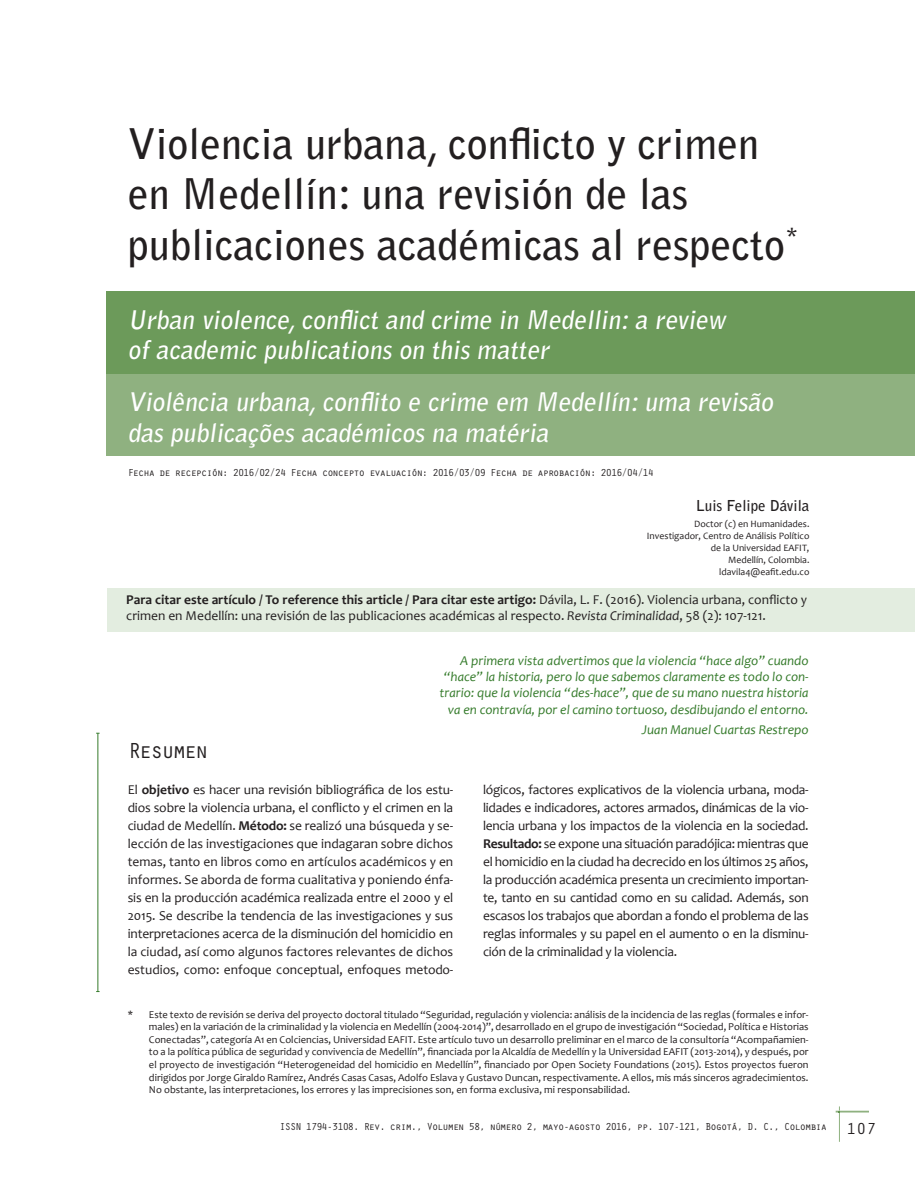
<style>
.page{position:relative;width:915px;height:1191px;background:#fff}
.page>*{position:absolute;margin:0;border:0;box-sizing:border-box;transform-origin:0 0}
.t1{font:700 42px/50.4px "Bell Gothic Std";color:#231f20}
.t2{font:700 25.5px/30.6px "Bell Gothic Std";color:#fff}
.t3{font:22.5px "Orator Std";letter-spacing:-.1em;color:#231f20}
.t4{font:700 15px "Bell Gothic Std";color:#231f20}
.t5{font:13.5px/18px "Candara";color:#231f20;text-align:justify}
.t6{font:italic 13.5px/16.2px "Candara";color:#357b2b;text-align:right}
.t7{font:10.5px/12.6px "Candara";color:#231f20;text-align:justify}
.t8{font:10.5px "Orator Std";letter-spacing:-.1em;color:#231f20}
.t9{font:9.75px/12px "Candara";color:#231f20;text-align:right}
.s1{font-weight:700}
.s2{font-style:italic}
.s3{font-size:16.5px}
</style>
<div class="page">
<hr style="left:839px;top:1110px;width:29px;height:2px;background:#8fb180">
<svg style="left:835px;top:1110px;width:4px;height:3px"></svg>
<div style="left:106px;top:291px;width:808px;height:83px;background:#6c9a5a"></div>
<div style="left:106px;top:374px;width:808px;height:82px;background:#8fb180"></div>
<div style="left:108px;top:588px;width:806px;height:44px;background:#e3ede0"></div>
<hr style="left:97px;top:733px;width:1px;height:258px;background:#357b2b">
<h1 class="t1" style="left:128px;top:119px;width:672px">Violencia urbana, conflicto y crimen en Medellín: una revisión de las publicaciones académicas al respecto<sup>*</sup></h1>
<h2 class="t2" style="left:128px;top:304px;width:604px">Urban violence, conflict and crime in Medellin: a review of academic publications on this matter</h2>
<h2 class="t2" style="left:128px;top:387px;width:651px">Violência urbana, conflito e crime em Medellín: uma revisão das publicações académicos na matéria</h2>
<p class="t8" style="left:128px;top:465px;width:528px">Fecha de recepción: 2016/02/24 Fecha concepto evaluación: 2016/03/09 Fecha de aprobación: 2016/04/14</p>
<p class="t4" style="left:695px;top:496px;width:115px">Luis Felipe Dávila</p>
<p class="t9" style="left:646px;top:518px;width:164px">Doctor (c) en Humanidades.<br>Investigador, Centro de Análisis Político de la Universidad EAFIT,<br>Medellín, Colombia. ldavila4@eafit.edu.co</p>
<p class="t5" style="left:126px;top:591px;width:682px;line-height:16.2px"><span class="s1">Para citar este artículo / To reference this article / Para citar este artigo:</span> Dávila, L. F. (2016). Violencia urbana, conflicto y crimen en Medellín: una revisión de las publicaciones académicas al respecto. <span class="s2">Revista Criminalidad</span>, 58 (2): 107-121.</p>
<p class="t6" style="left:439px;top:652px;width:370px">A primera vista advertimos que la violencia “hace algo” cuando “hace” la historia, pero lo que sabemos claramente es todo lo con&shy;trario: que la violencia “des-hace”, que de su mano nuestra historia va en contravía, por el camino tortuoso, desdibujando el entorno.</p>
<p class="t6" style="left:641px;top:721px;width:168px">Juan Manuel Cuartas Restrepo</p>
<h3 class="t3" style="left:128px;top:734px;width:82px">Resumen</h3>
<p class="t5" style="left:128px;top:780px;width:327px">El <span class="s1">objetivo</span> es hacer una revisión bibliográfica de los estu&shy;dios sobre la violencia urbana, el conflicto y el crimen en la ciudad de Medellín. <span class="s1">Método:</span> se realizó una búsqueda y se&shy;lección de las investigaciones que indagaran sobre dichos temas, tanto en libros como en artículos académicos y en informes. Se aborda de forma cualitativa y poniendo énfa&shy;sis en la producción académica realizada entre el 2000 y el 2015. Se describe la tendencia de las investigaciones y sus interpretaciones acerca de la disminución del homicidio en la ciudad, así como algunos factores relevantes de dichos estudios, como: enfoque conceptual, enfoques metodo-</p>
<p class="t5" style="left:483px;top:780px;width:327px">lógicos, factores explicativos de la violencia urbana, moda&shy;lidades e indicadores, actores armados, dinámicas de la vio&shy;lencia urbana y los impactos de la violencia en la sociedad.<br><span class="s1">Resultado:</span> se expone una situación paradójica: mientras que el homicidio en la ciudad ha decrecido en los últimos 25 años, la producción académica presenta un crecimiento importan&shy;te, tanto en su cantidad como en su calidad. Además, son escasos los trabajos que abordan a fondo el problema de las reglas informales y su papel en el aumento o en la disminu&shy;ción de la criminalidad y la violencia.</p>
<p class="t7" style="left:149px;top:1007px;width:661px;text-indent:-21px">* Este texto de revisión se deriva del proyecto doctoral titulado “Seguridad, regulación y violencia: análisis de la incidencia de las reglas (formales e infor&shy;males) en la variación de la criminalidad y la violencia en Medellín (2004-2014)”, desarrollado en el grupo de investigación “Sociedad, Política e Historias Conectadas”, categoría A1 en Colciencias, Universidad EAFIT. Este artículo tuvo un desarrollo preliminar en el marco de la consultoría “Acompañamien&shy;to a la política pública de seguridad y convivencia de Medellín”, financiada por la Alcaldía de Medellín y la Universidad EAFIT (2013-2014), y después, por el proyecto de investigación “Heterogeneidad del homicidio en Medellín”, financiado por Open Society Foundations (2015). Estos proyectos fueron dirigidos por Jorge Giraldo Ramírez, Andrés Casas Casas, Adolfo Eslava y Gustavo Duncan, respectivamente. A ellos, mis más sinceros agradecimientos.<br>No obstante, las interpretaciones, los errores y las imprecisiones son, en forma exclusiva, mi responsabilidad.</p>
<p class="t8" style="left:279px;top:1119px;width:598px">ISSN 1794-3108. Rev. crim., Volumen 58, número 2, mayo-agosto 2016, pp. 107-121, Bogotá, D. C., Colombia <span class="s3">107</span></p>
</div>
